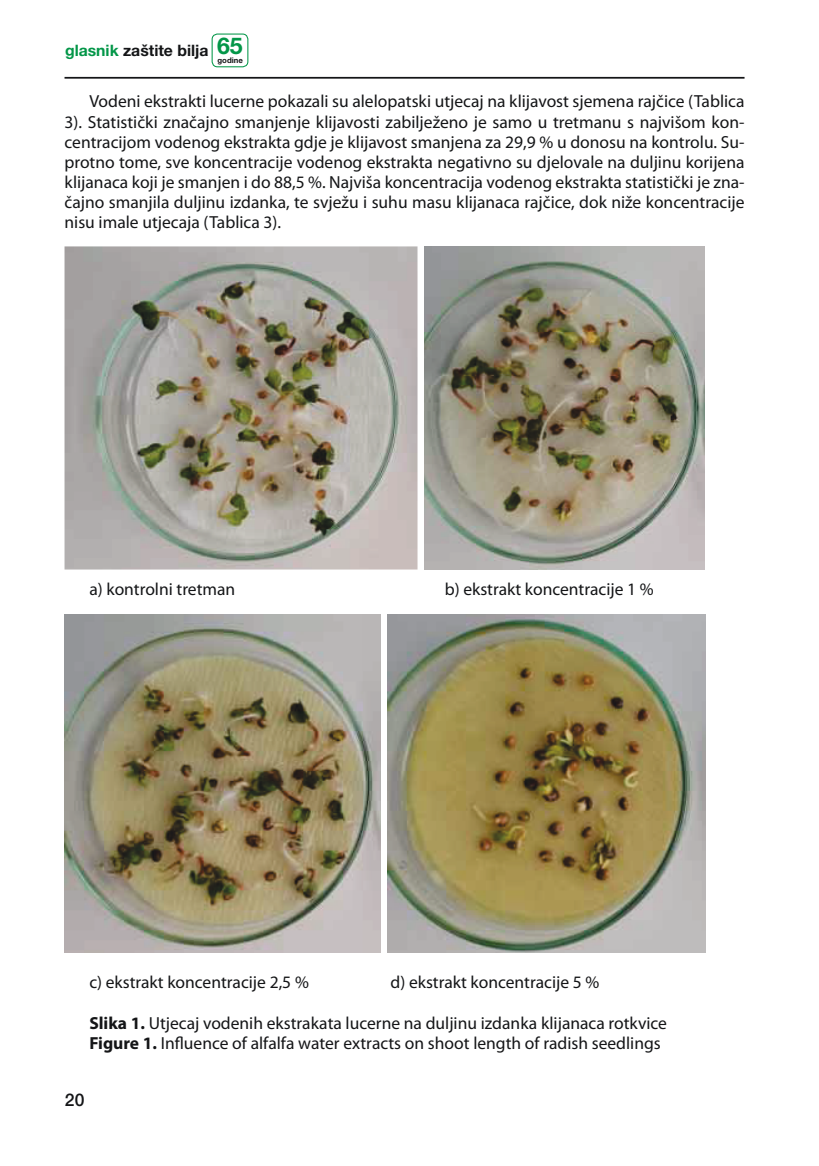
<style>
.page{position:relative;width:819px;height:1166px;background:#fff}
.page>*{position:absolute;margin:0;border:0;box-sizing:border-box;transform-origin:0 0}
.t1{font:17.5px/20.1px "Myriad Pro";color:#141517;text-align:justify}
.t2{font:500 17.5px "Helvetica Neue LT Pro";color:#141517}
.t3{font:700 15.75px "Helvetica Neue LT Pro";color:#141517}
.t4{font:700 7.7px "Helvetica Neue LT Pro";color:#141517}
.s1{color:#039648}
.s2{font-size:23.1px;color:#039648}
.s3{font-weight:700}
</style>
<div class="page">
<hr style="left:64px;top:77px;width:680px;height:2px;background:#141517">
<div style="left:211px;top:34px;width:37px;height:33px;border:1px solid #039648;border-radius:5px"></div>
<img style="left:64px;top:246px;width:353px;height:323px">
<img style="left:424px;top:246px;width:280px;height:323px">
<img style="left:64px;top:614px;width:316px;height:338px">
<img style="left:387px;top:614px;width:318px;height:338px">
<p class="t3" style="left:65px;top:44px;width:179px"><span class="s1">glasnik</span> zaštite bilja <span class="s2">65</span></p>
<p class="t4" style="left:217px;top:58px;width:27px">godine</p>
<p class="t1" style="left:64px;top:93px;width:681px;text-indent:25px">Vodeni ekstrakti lucerne pokazali su alelopatski utjecaj na klijavost sjemena rajčice (Tablica 3). Statistički značajno smanjenje klijavosti zabilježeno je samo u tretmanu s najvišom kon&shy;centracijom vodenog ekstrakta gdje je klijavost smanjena za 29,9 % u donosu na kontrolu. Su&shy;protno tome, sve koncentracije vodenog ekstrakta negativno su djelovale na duljinu korijena klijanaca koji je smanjen i do 88,5 %. Najviša koncentracija vodenog ekstrakta statistički je zna&shy;čajno smanjila duljinu izdanka, te svježu i suhu masu klijanaca rajčice, dok niže koncentracije nisu imale utjecaja (Tablica 3).</p>
<p class="t1" style="left:89px;top:581px;width:147px">a) kontrolni tretman</p>
<p class="t1" style="left:444px;top:581px;width:210px">b) ekstrakt koncentracije 1 %</p>
<p class="t1" style="left:89px;top:973px;width:221px">c) ekstrakt koncentracije 2,5 %</p>
<p class="t1" style="left:390px;top:973px;width:210px">d) ekstrakt koncentracije 5 %</p>
<p class="t1" style="left:89px;top:1014px;width:579px"><span class="s3">Slika 1.</span> Utjecaj vodenih ekstrakata lucerne na duljinu izdanka klijanaca rotkvice<br><span class="s3">Figure 1.</span> Influence of alfalfa water extracts on shoot length of radish seedlings</p>
<p class="t2" style="left:65px;top:1090px;width:21px">20</p>
</div>
